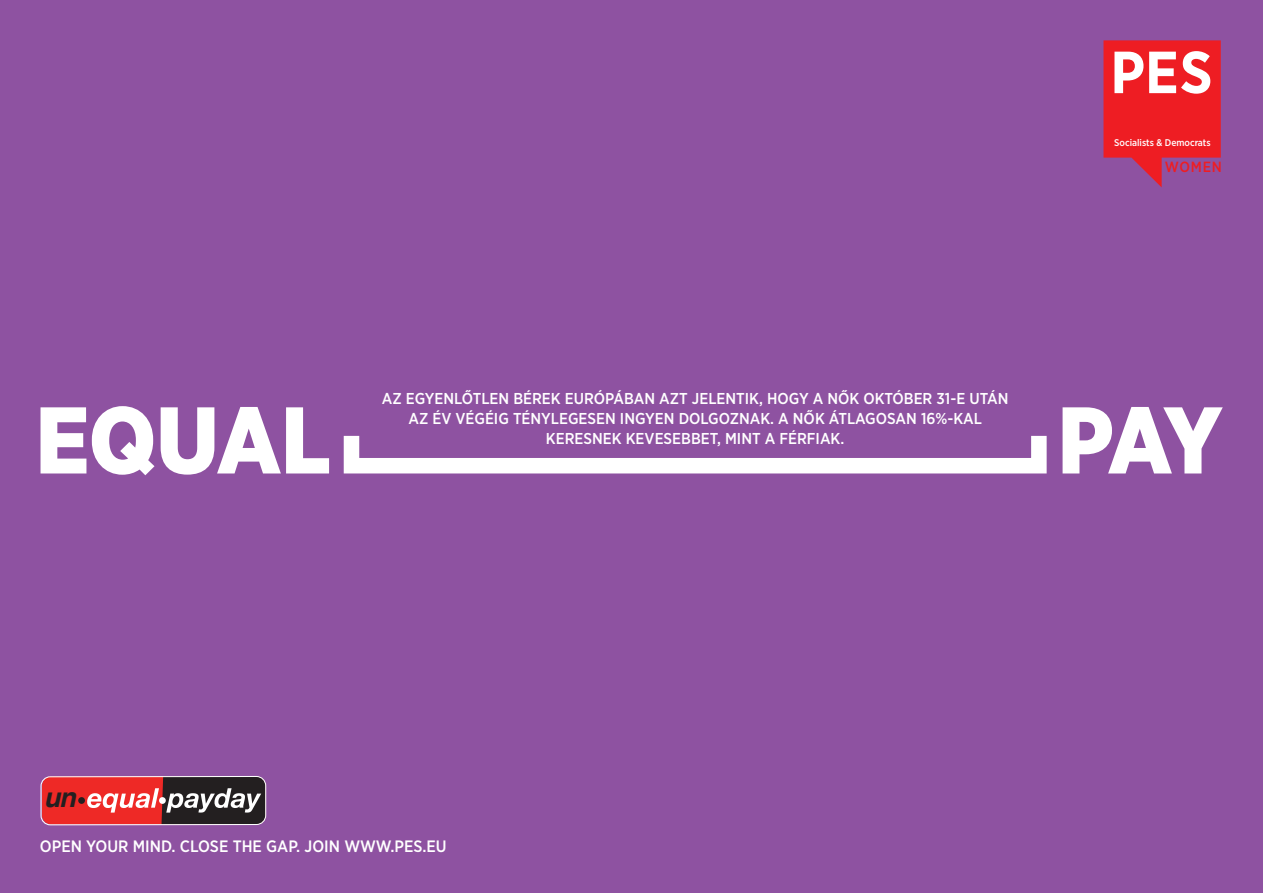
<style>
.page{position:relative;width:1263px;height:893px;background:#8e52a1}
.page>*{position:absolute;margin:0;border:0;box-sizing:border-box;transform-origin:0 0}
.t1{font:900 94.5px "Gotham Narrow";letter-spacing:-.015em;color:#fff}
.t2{font:700 59.32px "Gotham Narrow";color:#fff}
.t3{font:italic 700 27.3px "Helvetica";color:#231f20}
.t4{font:500 16.5px "Gotham Narrow";color:#fff}
.t5{font:500 15.75px "Gotham Narrow";color:#fff}
.t6{font:500 14.77px "Gotham Narrow";letter-spacing:.055em;color:#ee1d23}
.t7{font:500 9.75px "Gotham Narrow";color:#fff}
</style>
<div class="page">
<div style="left:344px;top:428px;width:703px;height:45px;border:16px solid #fff"></div>
<svg style="left:1103px;top:40px;width:118px;height:147px"></svg>
<svg style="left:40px;top:776px;width:227px;height:49px;background:#a64c4c"></svg>
<div style="left:78px;top:797px;width:7px;height:7px;background:#231f20;border-radius:50%"></div>
<p class="t2" style="left:1110px;top:34px;width:104px">PES</p>
<p class="t7" style="left:1114px;top:136px;width:98px">Socialists &amp; Democrats</p>
<p class="t6" style="left:1165px;top:157px;width:59px">WOMEN</p>
<p class="t5" style="left:382px;top:388px;width:628px">AZ EGYENLŐTLEN BÉREK EURÓPÁBAN AZT JELENTIK, HOGY A NŐK OKTÓBER 31-E UTÁN</p>
<p class="t5" style="left:408px;top:409px;width:575px">AZ ÉV VÉGÉIG TÉNYLEGESEN INGYEN DOLGOZNAK. A NŐK ÁTLAGOSAN 16%-KAL</p>
<p class="t5" style="left:546px;top:429px;width:300px">KERESNEK KEVESEBBET, MINT A FÉRFIAK.</p>
<p class="t1" style="left:36px;top:378px;width:297px">EQUAL</p>
<p class="t1" style="left:1058px;top:378px;width:166px">PAY</p>
<p class="t3" style="left:44px;top:775px;width:33px">un</p>
<p class="t4" style="left:40px;top:836px;width:408px">OPEN YOUR MIND. CLOSE THE GAP. JOIN WWW.PES.EU</p>
</div>
